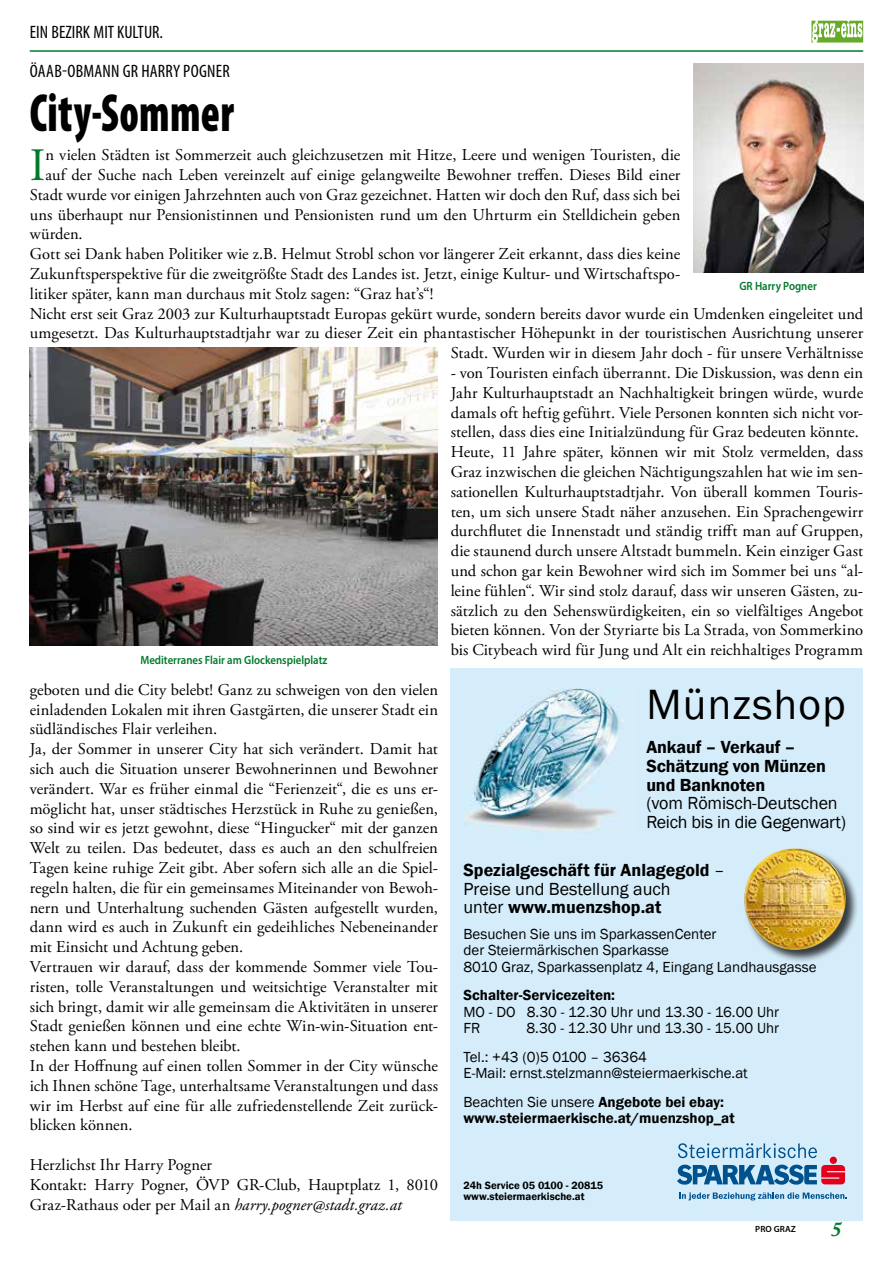
<style>
.page{position:relative;width:893px;height:1263px;background:#fff}
.page>*{position:absolute;margin:0;border:0;box-sizing:border-box;transform-origin:0 0}
.t1{font:900 condensed 54px "Myriad Pro";letter-spacing:.01em;color:#000;scale:.8 1}
.t2{font:46.35px "Adobe Garamond Pro";color:#00792c}
.t3{font:43.5px "Franklin Gothic";letter-spacing:.03em;color:#000}
.t4{font:italic 700 21px "Adobe Caslon Pro";color:#00792c}
.t5{font:600 18px/18.8px "Franklin Gothic";color:#000}
.t6{font:18px/18.8px "Franklin Gothic";letter-spacing:-.015em;color:#000}
.t7{font:condensed 18px "Myriad Pro";letter-spacing:.01em;color:#000}
.t8{font:16.5px/19.8px "Adobe Garamond Pro";letter-spacing:.005em;color:#000}
.t9{font:15px/16.5px "Franklin Gothic";color:#000}
.t10{font:600 15px "Franklin Gothic";color:#000}
.t11{font:600 12px "Myriad Pro";color:#00792c;scale:.9 1}
.t12{font:600 10.8px/10.8px "Franklin Gothic";color:#000}
.t13{font:600 9px "Myriad Pro";letter-spacing:.005em;color:#000}
.s1{font-style:italic}
.s2{font-weight:400}
.s3{font-weight:600}
</style>
<div class="page">
<svg style="left:811px;top:21px;width:52px;height:22px"></svg>
<hr style="left:30px;top:50px;width:833px;height:2px;background:#00792c">
<div style="left:451px;top:668px;width:412px;height:552px;background:#d5edfa"></div>
<svg style="left:679px;top:1192px;width:168px;height:8px"></svg>
<svg style="left:677px;top:1143px;width:168px;height:42px"></svg>
<img style="left:463px;top:689px;width:156px;height:142px">
<div style="left:743px;top:847px;width:116px;height:116px;background:#000;opacity:.75"></div>
<img style="left:744px;top:848px;width:102px;height:102px;border-radius:51px">
<img style="left:30px;top:348px;width:408px;height:297px">
<img style="left:693px;top:64px;width:170px;height:208px">
<p class="t7" style="left:30px;top:22px;width:135px">EIN BEZIRK MIT KULTUR.</p>
<p class="t7" style="left:30px;top:60px;width:201px">ÖAAB-OBMANN GR HARRY POGNER</p>
<h1 class="t1" style="left:30px;top:83px;width:257px">City-Sommer</h1>
<h2 class="t2" style="left:30px;top:137px;width:17px">I</h2>
<p class="t8" style="left:45px;top:146px;width:636px">n vielen Städten ist Sommerzeit auch gleichzusetzen mit Hitze, Leere und wenigen Touristen, die</p>
<p class="t8" style="left:45px;top:165px;width:636px">auf der Suche nach Leben vereinzelt auf einige gelangweilte Bewohner treffen. Dieses Bild einer</p>
<p class="t8" style="left:30px;top:185px;width:652px">Stadt wurde vor einigen Jahrzehnten auch von Graz gezeichnet. Hatten wir doch den Ruf, dass sich bei</p>
<p class="t8" style="left:30px;top:205px;width:652px">uns überhaupt nur Pensionistinnen und Pensionisten rund um den Uhrturm ein Stelldichein geben</p>
<p class="t8" style="left:30px;top:225px;width:55px">würden.</p>
<p class="t8" style="left:30px;top:245px;width:652px">Gott sei Dank haben Politiker wie z.B. Helmut Strobl schon vor längerer Zeit erkannt, dass dies keine</p>
<p class="t8" style="left:30px;top:264px;width:652px">Zukunftsperspektive für die zweitgrößte Stadt des Landes ist. Jetzt, einige Kultur- und Wirtschaftspo-</p>
<p class="t8" style="left:30px;top:284px;width:405px">litiker später, kann man durchaus mit Stolz sagen: “Graz hat’s“!</p>
<p class="t8" style="left:30px;top:304px;width:835px">Nicht erst seit Graz 2003 zur Kulturhauptstadt Europas gekürt wurde, sondern bereits davor wurde ein Umdenken eingeleitet und</p>
<p class="t8" style="left:30px;top:324px;width:835px">umgesetzt. Das Kulturhauptstadtjahr war zu dieser Zeit ein phantastischer Höhepunkt in der touristischen Ausrichtung unserer</p>
<p class="t8" style="left:451px;top:344px;width:414px">Stadt. Wurden wir in diesem Jahr doch - für unsere Verhältnisse</p>
<p class="t8" style="left:451px;top:363px;width:414px">- von Touristen einfach überrannt. Die Diskussion, was denn ein Jahr Kulturhauptstadt an Nachhaltigkeit bringen würde, wurde damals oft heftig geführt. Viele Personen konnten sich nicht vor&shy;stellen, dass dies eine Initialzündung für Graz bedeuten könnte.<br>Heute, 11 Jahre später, können wir mit Stolz vermelden, dass Graz inzwischen die gleichen Nächtigungszahlen hat wie im sen&shy;sationellen Kulturhauptstadtjahr. Von überall kommen Touris&shy;ten, um sich unsere Stadt näher anzusehen. Ein Sprachengewirr durchflutet die Innenstadt und ständig trifft man auf Gruppen, die staunend durch unsere Altstadt bummeln. Kein einziger Gast und schon gar kein Bewohner wird sich im Sommer bei uns “al&shy;leine fühlen“. Wir sind stolz darauf, dass wir unseren Gästen, zu&shy;sätzlich zu den Sehenswürdigkeiten, ein so vielfältiges Angebot bieten können. Von der Styriarte bis La Strada, von Sommerkino bis Citybeach wird für Jung und Alt ein reichhaltiges Programm</p>
<p class="t8" style="left:30px;top:680px;width:410px">geboten und die City belebt! Ganz zu schweigen von den vielen einladenden Lokalen mit ihren Gastgärten, die unserer Stadt ein südländisches Flair verleihen.<br>Ja, der Sommer in unserer City hat sich verändert. Damit hat sich auch die Situation unserer Bewohnerinnen und Bewohner verändert. War es früher einmal die “Ferienzeit“, die es uns er&shy;möglicht hat, unser städtisches Herzstück in Ruhe zu genießen, so sind wir es jetzt gewohnt, diese “Hingucker“ mit der ganzen Welt zu teilen. Das bedeutet, dass es auch an den schulfreien Tagen keine ruhige Zeit gibt. Aber sofern sich alle an die Spiel&shy;regeln halten, die für ein gemeinsames Miteinander von Bewoh&shy;nern und Unterhaltung suchenden Gästen aufgestellt wurden, dann wird es auch in Zukunft ein gedeihliches Nebeneinander mit Einsicht und Achtung geben.<br>Vertrauen wir darauf, dass der kommende Sommer viele Tou&shy;risten, tolle Veranstaltungen und weitsichtige Veranstalter mit sich bringt, damit wir alle gemeinsam die Aktivitäten in unserer Stadt genießen können und eine echte Win-win-Situation ent&shy;stehen kann und bestehen bleibt.<br>In der Hoffnung auf einen tollen Sommer in der City wünsche ich Ihnen schöne Tage, unterhaltsame Veranstaltungen und dass wir im Herbst auf eine für alle zufriedenstellende Zeit zurück&shy;blicken können.</p>
<p class="t8" style="left:30px;top:1155px;width:410px">Herzlichst Ihr Harry Pogner<br>Kontakt: Harry Pogner, ÖVP GR-Club, Hauptplatz 1, 8010<br>Graz-Rathaus oder per Mail an <span class="s1">harry.pogner@stadt.graz.at</span></p>
<p class="t11" style="left:739px;top:278px;width:88px">GR Harry Pogner</p>
<p class="t11" style="left:140px;top:652px;width:209px">Mediterranes Flair am Glockenspielplatz</p>
<h3 class="t3" style="left:646px;top:678px;width:201px">Münzshop</h3>
<p class="t5" style="left:646px;top:738px;width:181px">Ankauf – Verkauf –<br>Schätzung von Münzen und Banknoten</p>
<p class="t6" style="left:646px;top:794px;width:201px">(vom Römisch-Deutschen<br>Reich bis in die Gegenwart)</p>
<p class="t5" style="left:463px;top:861px;width:263px">Spezialgeschäft für Anlagegold <span class="s2">–<br>Preise und Bestellung auch<br>unter</span> www.muenzshop.at</p>
<p class="t9" style="left:463px;top:926px;width:355px">Besuchen Sie uns im SparkassenCenter<br>der Steiermärkischen Sparkasse<br>8010 Graz, Sparkassenplatz 4, Eingang Landhausgasse</p>
<p class="t10" style="left:463px;top:986px;width:153px">Schalter-Servicezeiten:</p>
<p class="t9" style="left:463px;top:1004px;width:317px">MO - DO 8.30 - 12.30 Uhr und 13.30 - 16.00 Uhr<br>FR</p>
<p class="t9" style="left:463px;top:1014px;width:317px;line-height:28.5px;text-indent:63px">8.30 - 12.30 Uhr und 13.30 - 15.00 Uhr<br>Tel.: +43 (0)5 0100 – 36364</p>
<p class="t9" style="left:463px;top:1059px;width:286px;line-height:28.5px">E-Mail: ernst.stelzmann@steiermaerkische.at<br>Beachten Sie unsere <span class="s3">Angebote bei ebay:</span></p>
<p class="t10" style="left:463px;top:1109px;width:273px">www.steiermaerkische.at/muenzshop_at</p>
<p class="t12" style="left:463px;top:1180px;width:141px">24h Service 05 0100 - 20815 www.steiermaerkische.at</p>
<p class="t13" style="left:755px;top:1223px;width:42px">PRO GRAZ</p>
<p class="t4" style="left:831px;top:1216px;width:12px">5</p>
</div>
